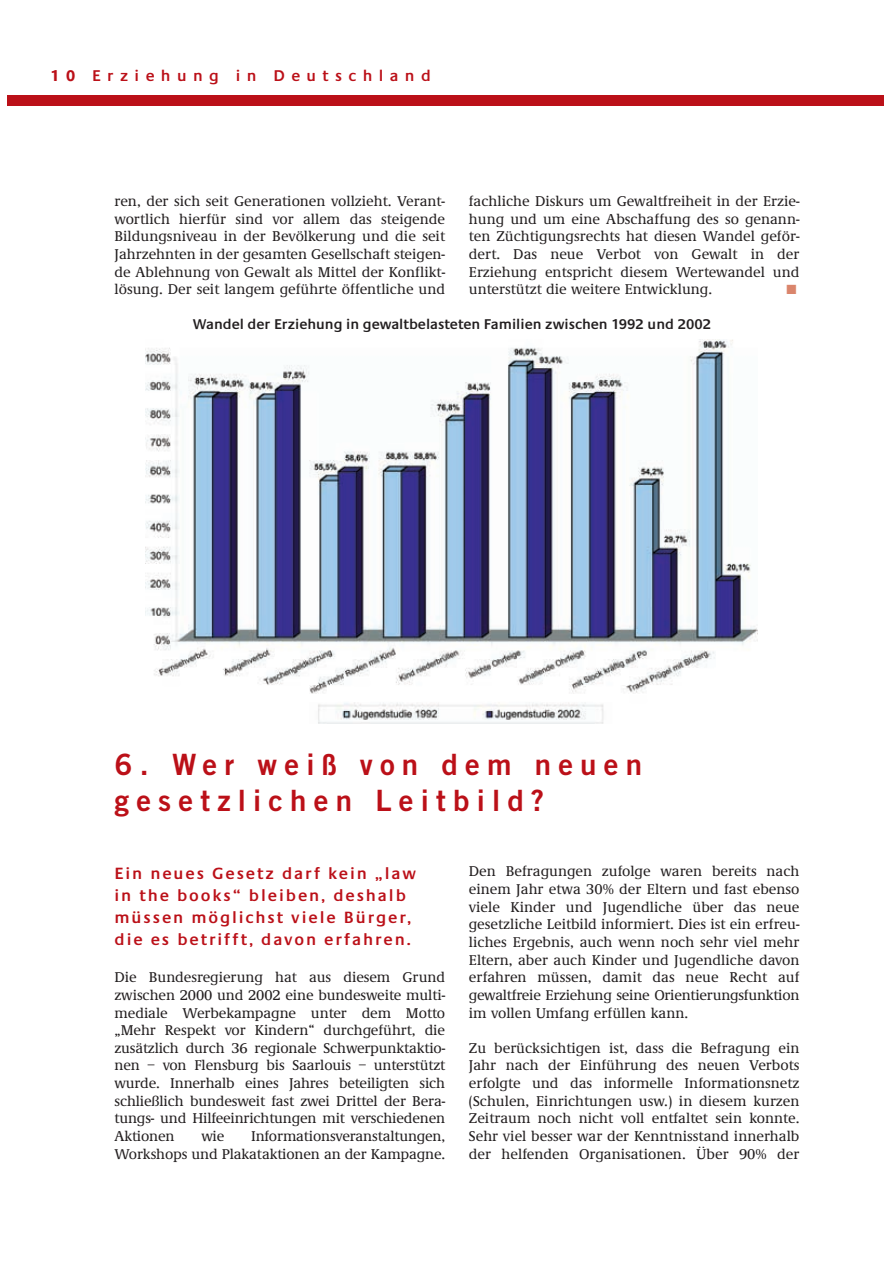
<style>
.page{position:relative;width:893px;height:1263px;background:#fff}
.page>*{position:absolute;margin:0;border:0;box-sizing:border-box;transform-origin:0 0}
.t1{font:29.4px/35.2px "Trade Gothic Bold Two";letter-spacing:.245em;color:#bb1018}
.t2{font:600 16.95px/22px "Praxis EF";letter-spacing:.115em;color:#bb1018}
.t3{font:600 16.2px "Praxis EF";letter-spacing:.395em;color:#bb1018}
.t4{font:500 14.7px/17.7px "Demos EF";color:#231f20;text-align:justify}
.t5{font:600 14.7px "Praxis EF";color:#231f20}
.t6{font:13.2px "Zapf Dingbats";color:#da856c}
.s1{font-weight:700}
</style>
<div class="page">
<div style="left:7px;top:95px;width:877px;height:11px;background:#bb1018"></div>
<img style="left:145px;top:340px;width:612px;height:383px">
<p class="t3" style="left:50px;top:70px;width:382px"><span class="s1">10</span> Erziehung in Deutschland</p>
<p class="t4" style="left:114px;top:194px;width:332px">ren, der sich seit Generationen vollzieht. Verant&shy;wortlich hierfür sind vor allem das steigende Bildungsniveau in der Bevölkerung und die seit Jahrzehnten in der gesamten Gesellschaft steigen&shy;de Ablehnung von Gewalt als Mittel der Konflikt&shy;lösung. Der seit langem geführte öffentliche und</p>
<p class="t4" style="left:469px;top:194px;width:332px">fachliche Diskurs um Gewaltfreiheit in der Erzie&shy;hung und um eine Abschaffung des so genann&shy;ten Züchtigungsrechts hat diesen Wandel geför&shy;dert. Das neue Verbot von Gewalt in der Erziehung entspricht diesem Wertewandel und unterstützt die weitere Entwicklung.</p>
<p class="t6" style="left:786px;top:283px;width:12px">■</p>
<p class="t5" style="left:193px;top:319px;width:520px">Wandel der Erziehung in gewaltbelasteten Familien zwischen 1992 und 2002</p>
<h1 class="t1" style="left:114px;top:750px;width:529px">6. Wer weiß von dem neuen gesetzlichen Leitbild?</h1>
<p class="t2" style="left:114px;top:864px;width:303px">Ein neues Gesetz darf kein „law in the books“ bleiben, deshalb müssen möglichst viele Bürger, die es betrifft, davon erfahren.</p>
<p class="t4" style="left:114px;top:970px;width:332px">Die Bundesregierung hat aus diesem Grund zwischen 2000 und 2002 eine bundesweite multi&shy;mediale Werbekampagne unter dem Motto „Mehr Respekt vor Kindern“ durchgeführt, die zusätzlich durch 36 regionale Schwerpunktaktio&shy;nen – von Flensburg bis Saarlouis – unterstützt wurde. Innerhalb eines Jahres beteiligten sich schließlich bundesweit fast zwei Drittel der Bera&shy;tungs- und Hilfeeinrichtungen mit verschiedenen Aktionen</p>
<p class="t4" style="left:114px;top:1129px;width:332px;text-align:right">Informationsveranstaltungen,<br>Workshops und Plakataktionen an der Kampagne.</p>
<p class="t4" style="left:201px;top:1129px;width:25px">wie</p>
<p class="t4" style="left:469px;top:864px;width:332px">Den Befragungen zufolge waren bereits nach einem Jahr etwa 30% der Eltern und fast ebenso viele Kinder und Jugendliche über das neue gesetzliche Leitbild informiert. Dies ist ein erfreu&shy;liches Ergebnis, auch wenn noch sehr viel mehr Eltern, aber auch Kinder und Jugendliche davon erfahren müssen, damit das neue Recht auf gewaltfreie Erziehung seine Orientierungsfunktion im vollen Umfang erfüllen kann.</p>
<p class="t4" style="left:469px;top:1040px;width:332px">Zu berücksichtigen ist, dass die Befragung ein Jahr nach der Einführung des neuen Verbots erfolgte und das informelle Informationsnetz (Schulen, Einrichtungen usw.) in diesem kurzen Zeitraum noch nicht voll entfaltet sein konnte.<br>Sehr viel besser war der Kenntnisstand innerhalb der helfenden Organisationen. Über 90% der</p>
</div>
